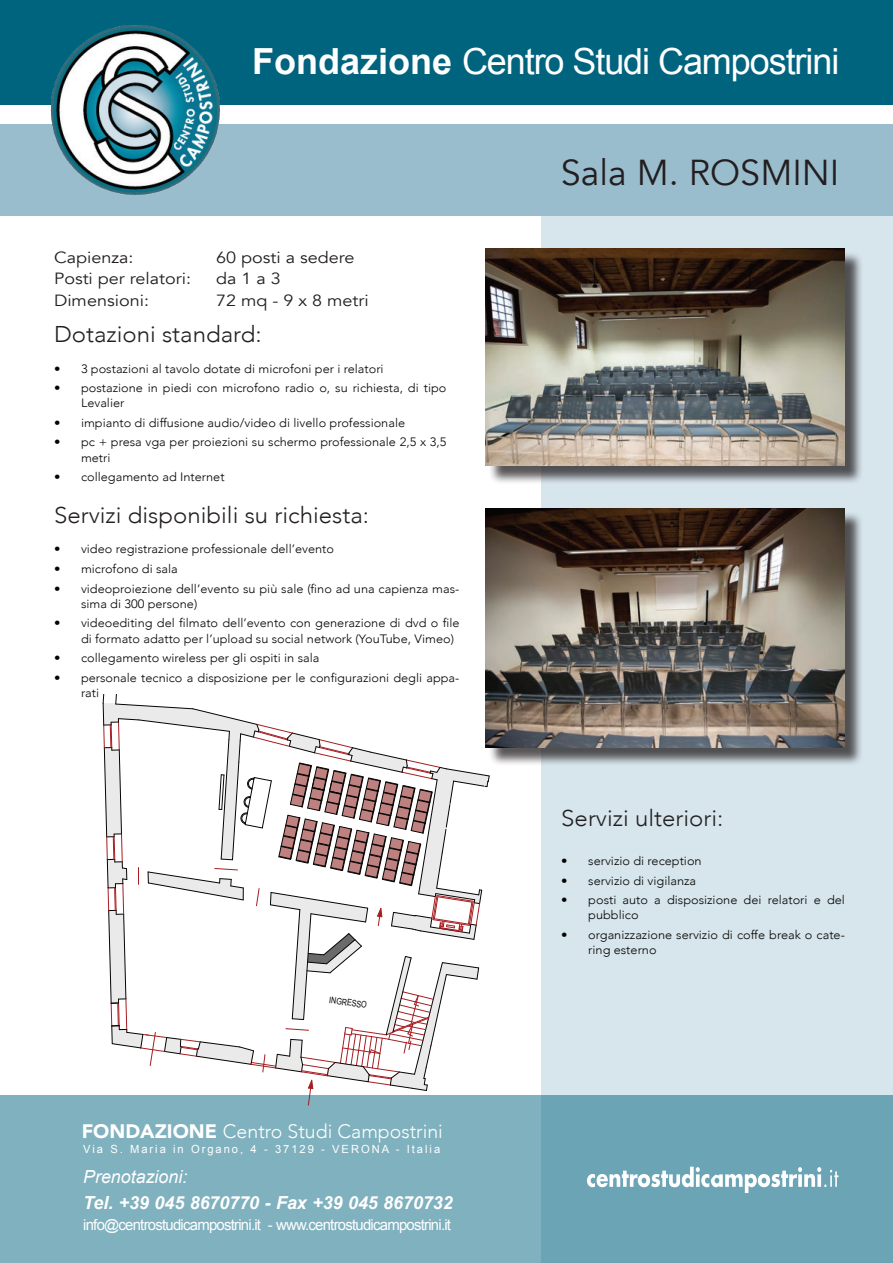
<style>
.page{position:relative;width:893px;height:1263px;background:#fff}
.page>*{position:absolute;margin:0;border:0;box-sizing:border-box;transform-origin:0 0}
.t1{font:36px "Arial";letter-spacing:-.03em;color:#fff}
.t2{font:36px "Avenir";color:#231f20}
.t3{font:300 22.8px "Avenir";color:#231f20;scale:1.05 1}
.t4{font:300 19.5px "Avenir";color:#fff}
.t5{font:italic 700 18px "Arial";color:#fff}
.t6{font:italic 18px "Arial";color:#fff}
.t7{font:16.2px "Avenir";color:#231f20;scale:1.11 1}
.t8{font:15px "Arial";letter-spacing:-.05em;color:#fff}
.t9{font:300 12.15px/15.3px "Avenir";color:#040503;scale:1.05 1}
.t10{font:11.25px "Arial";letter-spacing:.175em;color:#fff}
.t11{font:9px "Arial";color:#040503;scale:.8 1}
.s1{font-weight:700}
.s2{font-weight:900}
</style>
<div class="page">
<div style="left:541px;top:216px;width:352px;height:1047px;background:#d7e5ec"></div>
<div style="left:0;top:124px;width:893px;height:92px;background:#9abdce"></div>
<div style="left:0;top:1095px;width:893px;height:168px;background:linear-gradient(to right,#87b5c2,#69a3b4)"></div>
<div style="left:0;top:0;width:893px;height:104px;background:#00647f"></div>
<svg style="left:587px;top:1167px;width:251px;height:26px"></svg>
<img style="left:39px;top:25px;width:193px;height:170px">
<div style="left:488px;top:251px;width:376px;height:233px;background:#231f20;opacity:.75"></div>
<img style="left:486px;top:249px;width:359px;height:217px">
<div style="left:488px;top:511px;width:375px;height:256px;background:#231f20;opacity:.75"></div>
<img style="left:486px;top:509px;width:359px;height:239px">
<svg style="left:103px;top:695px;width:386px;height:411px"></svg>
<h1 class="t1" style="left:252px;top:38px;width:589px"><span class="s1">Fondazione</span> Centro Studi Campostrini</h1>
<h3 class="t7" style="left:54px;top:247px;width:73px">Capienza:</h3>
<h3 class="t7" style="left:216px;top:247px;width:126px">60 posti a sedere</h3>
<h3 class="t7" style="left:54px;top:269px;width:125px">Posti per relatori:</h3>
<h3 class="t7" style="left:216px;top:269px;width:60px">da 1 a 3</h3>
<h3 class="t7" style="left:54px;top:291px;width:87px">Dimensioni:</h3>
<h3 class="t7" style="left:216px;top:291px;width:139px">72 mq - 9 x 8 metri</h3>
<h2 class="t3" style="left:54px;top:321px;width:199px">Dotazioni standard:</h2>
<p class="t9" style="left:54px;top:361px;width:315px">• 3 postazioni al tavolo dotate di microfoni per i relatori</p>
<p class="t9" style="left:81px;top:380px;width:350px;text-indent:-27px">• postazione in piedi con microfono radio o, su richiesta, di tipo<br>Levalier</p>
<p class="t9" style="left:54px;top:415px;width:336px">• impianto di diffusione audio/video di livello professionale</p>
<p class="t9" style="left:81px;top:435px;width:350px;text-indent:-27px">• pc + presa vga per proiezioni su schermo professionale 2,5 x 3,5 metri</p>
<p class="t9" style="left:54px;top:469px;width:164px">• collegamento ad Internet</p>
<h2 class="t3" style="left:54px;top:501px;width:302px">Servizi disponibili su richiesta:</h2>
<p class="t9" style="left:54px;top:542px;width:268px">• video registrazione professionale dell’evento</p>
<p class="t9" style="left:54px;top:561px;width:119px">• microfono di sala</p>
<p class="t9" style="left:81px;top:581px;width:362px;text-indent:-27px">• videoproiezione dell’evento su più sale (fino ad una capienza mas&shy;sima di 300 persone)</p>
<p class="t9" style="left:81px;top:615px;width:362px;text-indent:-27px">• videoediting del filmato dell’evento con generazione di dvd o file di formato adatto per l’upload su social network (YouTube, Vimeo)</p>
<p class="t9" style="left:54px;top:650px;width:254px">• collegamento wireless per gli ospiti in sala</p>
<p class="t9" style="left:81px;top:670px;width:362px;text-indent:-27px">• personale tecnico a disposizione per le configurazioni degli appa&shy;rati</p>
<p class="t11" style="left:330px;top:994px;width:49px;rotate:8deg">INGRESSO</p>
<h3 class="t4" style="left:82px;top:1120px;width:363px"><span class="s2">FONDAZIONE</span> Centro Studi Campostrini</h3>
<p class="t10" style="left:83px;top:1141px;width:358px">Via S. Maria in Organo, 4 - 37129 - VERONA - Italia</p>
<h3 class="t6" style="left:83px;top:1165px;width:106px">Prenotazioni:</h3>
<h3 class="t5" style="left:83px;top:1191px;width:371px">Tel. +39 045 8670770 - Fax +39 045 8670732</h3>
<p class="t8" style="left:83px;top:1215px;width:369px">info@centrostudicampostrini.it - www.centrostudicampostrini.it</p>
<h1 class="t2" style="left:561px;top:151px;width:280px">Sala M. ROSMINI</h1>
<h2 class="t3" style="left:561px;top:805px;width:156px">Servizi ulteriori:</h2>
<p class="t9" style="left:561px;top:853px;width:135px">• servizio di reception</p>
<p class="t9" style="left:561px;top:873px;width:130px">• servizio di vigilanza</p>
<p class="t9" style="left:588px;top:892px;width:246px;text-indent:-27px">• posti auto a disposizione dei relatori e del pubblico</p>
<p class="t9" style="left:588px;top:927px;width:246px;text-indent:-27px">• organizzazione servizio di coffe break o cate&shy;ring esterno</p>
</div>
